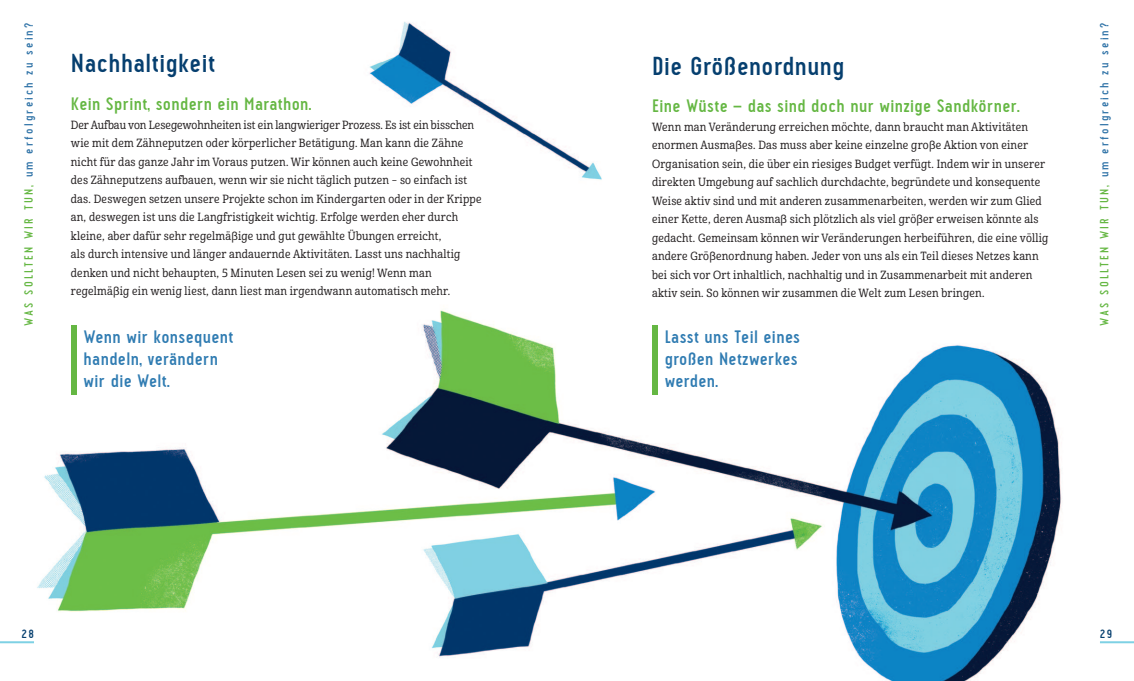
<style>
.page{position:relative;width:1134px;height:681px;background:#fff}
.page>*{position:absolute;margin:0;border:0;box-sizing:border-box;transform-origin:0 0}
.tytul_BIG{font:700 26px "Pekora";letter-spacing:.02em;color:#063f6f}
.haslo_1{font:700 18px/22px "Pekora";letter-spacing:.02em;color:#307cb2}
.haslo_1-2{font:700 18px "Pekora";letter-spacing:.02em;color:#65b743}
.tytul_BIG-2{font:700 12px "Pekora";letter-spacing:.185em;color:#3174a8}
.tytul_BIG-3{font:700 12px "Pekora";color:#063f6f}
.tekst_glowny{font:11.5px/18.5px "Cabrito Con Med";letter-spacing:.02em;color:#231f20}
.s1{color:#65b743}
</style>
<div class="page">
<img style="left:11px;top:310px;width:1111px;height:370px">
<img style="left:369px;top:22px;width:233px;height:158px">
<div style="left:71px;top:325px;width:6px;height:69px;background:#65b743"></div>
<div style="left:652px;top:325px;width:6px;height:69px;background:#65b743"></div>
<hr style="left:0;top:641px;width:34px;height:2px;background:#7ed1e4">
<hr style="left:1100px;top:641px;width:34px;height:2px;background:#7ed1e4">
<p class="tytul_BIG-2" style="left:22px;top:325px;width:304px;rotate:-90deg"><span class="s1">WAS SOLLTEN WIR TUN,</span> um erfolgreich zu sein?</p>
<p class="tytul_BIG-2" style="left:1097px;top:325px;width:304px;rotate:-90deg"><span class="s1">WAS SOLLTEN WIR TUN,</span> um erfolgreich zu sein?</p>
<p class="tytul_BIG" style="left:71px;top:49px;width:146px">Nachhaltigkeit</p>
<p class="haslo_1-2" style="left:71px;top:94px;width:242px">Kein Sprint, sondern ein Marathon.</p>
<p class="tekst_glowny" style="left:71px;top:116px;width:412px">Der Aufbau von Lesegewohnheiten ist ein langwieriger Prozess. Es ist ein bisschen wie mit dem Zähneputzen oder körperlicher Betätigung. Man kann die Zähne nicht für das ganze Jahr im Voraus putzen. Wir können auch keine Gewohnheit des Zähneputzens aufbauen, wenn wir sie nicht täglich putzen – so einfach ist das. Deswegen setzen unsere Projekte schon im Kindergarten oder in der Krippe an, deswegen ist uns die Langfristigkeit wichtig. Erfolge werden eher durch kleine, aber dafür sehr regelmäßige und gut gewählte Übungen erreicht,<br>als durch intensive und länger andauernde Aktivitäten. Lasst uns nachhaltig denken und nicht behaupten, 5 Minuten Lesen sei zu wenig! Wenn man regelmäßig ein wenig liest, dann liest man irgendwann automatisch mehr.</p>
<p class="tytul_BIG" style="left:652px;top:51px;width:194px">Die Größenordnung</p>
<p class="haslo_1-2" style="left:652px;top:96px;width:369px">Eine Wüste – das sind doch nur winzige Sandkörner.</p>
<p class="tekst_glowny" style="left:652px;top:117px;width:398px">Wenn man Veränderung erreichen möchte, dann braucht man Aktivitäten enormen Ausmaßes. Das muss aber keine einzelne große Aktion von einer Organisation sein, die über ein riesiges Budget verfügt. Indem wir in unserer direkten Umgebung auf sachlich durchdachte, begründete und konsequente Weise aktiv sind und mit anderen zusammenarbeiten, werden wir zum Glied einer Kette, deren Ausmaß sich plötzlich als viel größer erweisen könnte als gedacht. Gemeinsam können wir Veränderungen herbeiführen, die eine völlig andere Größenordnung haben. Jeder von uns als ein Teil dieses Netzes kann bei sich vor Ort inhaltlich, nachhaltig und in Zusammenarbeit mit anderen aktiv sein. So können wir zusammen die Welt zum Lesen bringen.</p>
<p class="haslo_1" style="left:84px;top:326px;width:151px">Wenn wir konsequent handeln, verändern wir die Welt.</p>
<p class="haslo_1" style="left:665px;top:326px;width:137px">Lasst uns Teil eines großen Netzwerkes werden.</p>
<p class="tytul_BIG-3" style="left:21px;top:627px;width:14px">28</p>
<p class="tytul_BIG-3" style="left:1100px;top:627px;width:14px">29</p>
</div>
